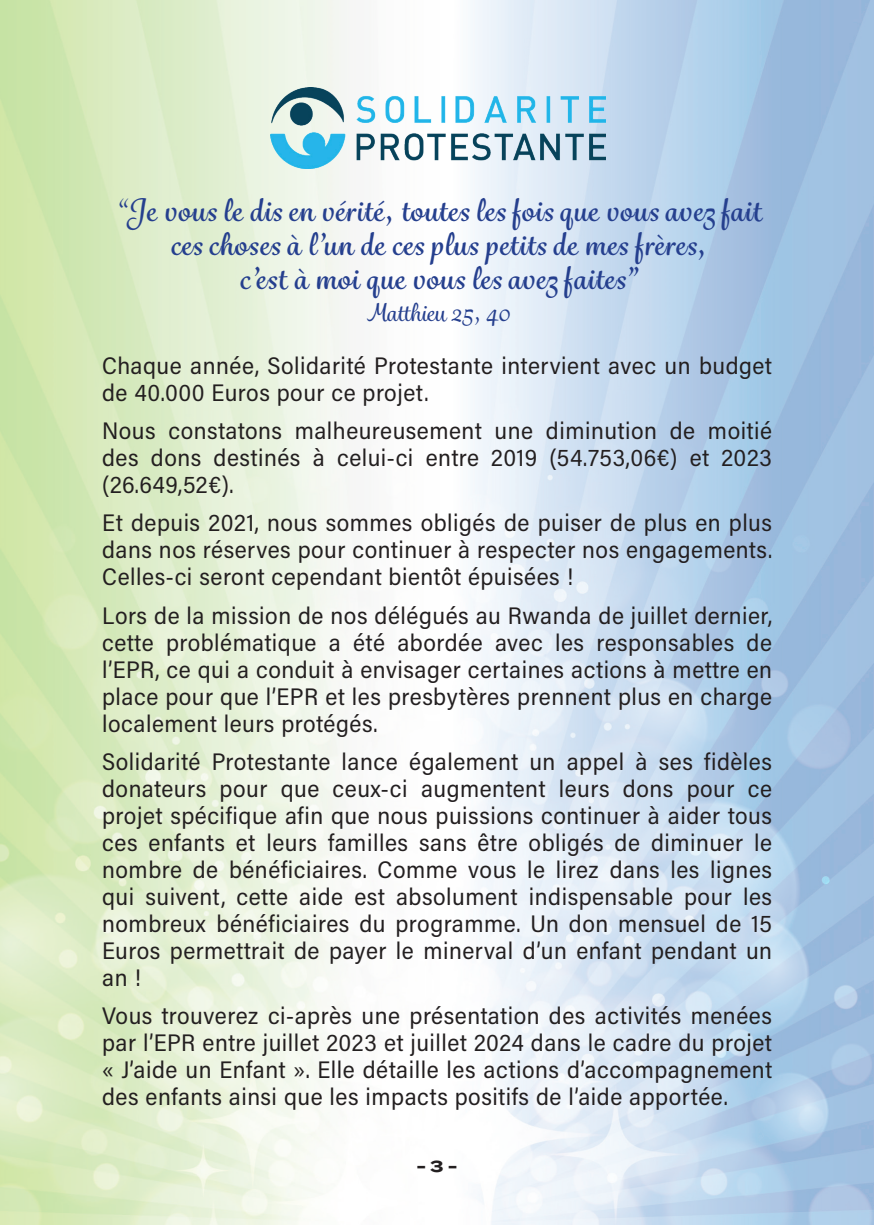
<style>
.page{position:relative;width:874px;height:1225px;background:#fff}
.page>*{position:absolute;margin:0;border:0;box-sizing:border-box;transform-origin:0 0}
.t1{font:700 30px/34px "Grafolita Script";letter-spacing:.03em;color:#253f8e;text-align:center}
.t2{font:24px/27px "Acumin Variable Concept";letter-spacing:.02em;color:#231f20;text-align:justify}
.t3{font:500 24px "Grafolita Script";color:#253f8e}
.t4{font:700 16px "Termina";color:#231f20}
.s1{font-weight:400}
</style>
<div class="page">
<img style="left:0;top:1px;width:873px;height:1224px">
<img style="left:271px;top:88px;width:334px;height:80px">
<p class="t1" style="left:115px;top:194px;width:646px"><span class="s1">“</span>Je vous le dis en vérité, toutes les fois que vous avez fait ces choses à l’un de ces plus petits de mes frères,<br>c’est à moi que vous les avez faites”</p>
<p class="t3" style="left:366px;top:297px;width:145px">Matthieu 25, 40</p>
<p class="t2" style="left:102px;top:351px;width:671px">Chaque année, Solidarité Protestante intervient avec un budget de 40.000 Euros pour ce projet.</p>
<p class="t2" style="left:102px;top:416px;width:671px">Nous constatons malheureusement une diminution de moitié des dons destinés à celui-ci entre 2019 (54.753,06€) et 2023 (26.649,52€).</p>
<p class="t2" style="left:102px;top:508px;width:671px">Et depuis 2021, nous sommes obligés de puiser de plus en plus dans nos réserves pour continuer à respecter nos engagements.<br>Celles-ci seront cependant bientôt épuisées !</p>
<p class="t2" style="left:102px;top:601px;width:671px">Lors de la mission de nos délégués au Rwanda de juillet dernier, cette problématique a été abordée avec les responsables de l’EPR, ce qui a conduit à envisager certaines actions à mettre en place pour que l’EPR et les presbytères prennent plus en charge localement leurs protégés.</p>
<p class="t2" style="left:102px;top:747px;width:671px">Solidarité Protestante lance également un appel à ses fidèles donateurs pour que ceux-ci augmentent leurs dons pour ce projet spécifique afin que nous puissions continuer à aider tous ces enfants et leurs familles sans être obligés de diminuer le nombre de bénéficiaires. Comme vous le lirez dans les lignes qui suivent, cette aide est absolument indispensable pour les nombreux bénéficiaires du programme. Un don mensuel de 15<br>Euros permettrait de payer le minerval d’un enfant pendant un an !</p>
<p class="t2" style="left:102px;top:1001px;width:671px">Vous trouverez ci-après une présentation des activités menées par l’EPR entre juillet 2023 et juillet 2024 dans le cadre du projet « J’aide un Enfant ». Elle détaille les actions d’accompagnement des enfants ainsi que les impacts positifs de l’aide apportée.</p>
<p class="t4" style="left:416px;top:1154px;width:43px">- 3 -</p>
</div>
